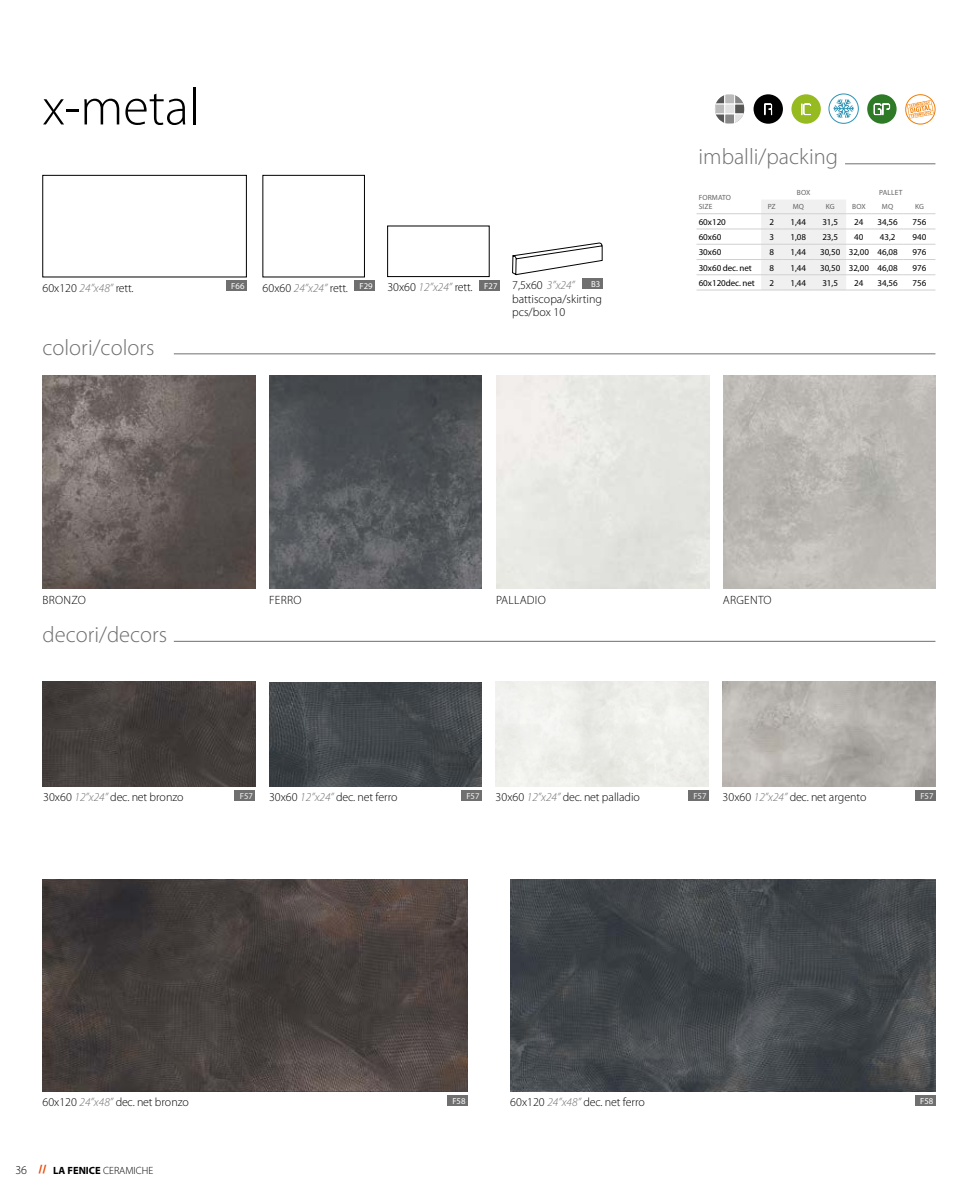
<style>
.page{position:relative;width:978px;height:1191px;background:#fff}
.page>*{position:absolute;margin:0;border:0;box-sizing:border-box;transform-origin:0 0}
.t1{font:300 52.5px "Myriad Pro";color:#000}
.t2{font:300 22.5px "Myriad Pro";color:#706f6f}
.t3{font:300 12px/11.9px "Myriad Pro";color:#000}
.t4{font:300 12px "Myriad Pro";letter-spacing:.02em;color:#000}
.t5{font:300 10.5px "Myriad Pro";color:#000}
.t6{font:9px "Myriad Pro";color:#000}
.t7{font:8.7px "Myriad Pro";color:#f0f0f0}
.t8{font:8.7px "Myriad Pro";color:#fff}
.t9{font:7.5px/9px "Myriad Pro";letter-spacing:.02em;color:#646363}
.s1{font-style:italic;color:#706f6f}
.s2{font-size:12px}
.s3{font-weight:900;font-size:12px;color:#e94e0f}
.s4{font-weight:700}
</style>
<div class="page">
<div style="left:688px;top:790px;width:21px;height:10px;background:#706f6f"></div>
<div style="left:915px;top:790px;width:21px;height:10px;background:#706f6f"></div>
<div style="left:915px;top:776px;width:21px;height:11px;background:#9e9b96"></div>
<img style="left:723px;top:682px;width:213px;height:104px">
<div style="left:461px;top:790px;width:21px;height:10px;background:#706f6f"></div>
<img style="left:269px;top:682px;width:213px;height:105px">
<div style="left:235px;top:790px;width:20px;height:10px;background:#706f6f"></div>
<img style="left:43px;top:682px;width:212px;height:104px">
<hr style="left:845px;top:163px;width:90px;height:1px;background:#706f6f">
<hr style="left:697px;top:213px;width:64px;height:1px;background:#d0d0d0">
<hr style="left:872px;top:213px;width:32px;height:1px;background:#d0d0d0">
<hr style="left:904px;top:213px;width:31px;height:1px;background:#d0d0d0">
<hr style="left:697px;top:229px;width:64px;height:1px;background:#d0d0d0">
<hr style="left:872px;top:229px;width:32px;height:1px;background:#d0d0d0">
<hr style="left:904px;top:229px;width:31px;height:1px;background:#d0d0d0">
<hr style="left:697px;top:244px;width:64px;height:1px;background:#d0d0d0">
<hr style="left:872px;top:244px;width:32px;height:1px;background:#d0d0d0">
<hr style="left:904px;top:244px;width:31px;height:1px;background:#d0d0d0">
<hr style="left:697px;top:259px;width:64px;height:1px;background:#d0d0d0">
<hr style="left:872px;top:259px;width:32px;height:1px;background:#d0d0d0">
<hr style="left:904px;top:259px;width:31px;height:1px;background:#d0d0d0">
<hr style="left:697px;top:274px;width:64px;height:1px;background:#d0d0d0">
<hr style="left:872px;top:274px;width:32px;height:1px;background:#d0d0d0">
<hr style="left:904px;top:274px;width:31px;height:1px;background:#d0d0d0">
<hr style="left:697px;top:290px;width:64px;height:1px;background:#d0d0d0">
<svg style="left:761px;top:200px;width:111px;height:91px"></svg>
<hr style="left:872px;top:290px;width:32px;height:1px;background:#d0d0d0">
<hr style="left:904px;top:290px;width:31px;height:1px;background:#d0d0d0">
<hr style="left:174px;top:353px;width:761px;height:1px;background:#706f6f">
<hr style="left:174px;top:641px;width:761px;height:1px;background:#706f6f">
<svg style="left:829px;top:94px;width:29px;height:29px"></svg>
<svg style="left:833px;top:99px;width:21px;height:19px"></svg>
<div style="left:829px;top:94px;width:30px;height:30px;border:1px solid #2992b5;border-radius:50%"></div>
<div style="left:867px;top:94px;width:30px;height:30px;background:#2e7a27;border-radius:50%"></div>
<svg style="left:873px;top:103px;width:18px;height:13px"></svg>
<svg style="left:906px;top:95px;width:29px;height:29px"></svg>
<svg style="left:907px;top:100px;width:27px;height:18px"></svg>
<div style="left:905px;top:94px;width:30px;height:30px;border:1px solid #ef7d00;border-radius:50%"></div>
<div style="left:754px;top:94px;width:29px;height:30px;background:#000;border-radius:50%"></div>
<svg style="left:764px;top:103px;width:9px;height:13px"></svg>
<div style="left:791px;top:94px;width:30px;height:30px;background:#95bb20;border-radius:50%"></div>
<svg style="left:801px;top:103px;width:11px;height:13px"></svg>
<svg style="left:716px;top:95px;width:9px;height:9px"></svg>
<div style="left:725px;top:94px;width:10px;height:10px;background:#bababa;border:1px solid #fff"></div>
<svg style="left:735px;top:95px;width:9px;height:9px"></svg>
<div style="left:715px;top:104px;width:10px;height:10px;background:#bababa;border:1px solid #fff"></div>
<div style="left:725px;top:104px;width:10px;height:10px;background:#e1e1e1;border:1px solid #fff"></div>
<div style="left:735px;top:104px;width:9px;height:10px;background:#575756"></div>
<svg style="left:716px;top:114px;width:9px;height:9px"></svg>
<div style="left:725px;top:114px;width:10px;height:10px;background:#878787;border:1px solid #fff"></div>
<svg style="left:735px;top:114px;width:9px;height:9px"></svg>
<div style="left:43px;top:175px;width:204px;height:102px;border:1px solid #000"></div>
<div style="left:226px;top:280px;width:21px;height:11px;background:#706f6f"></div>
<div style="left:263px;top:175px;width:102px;height:102px;border:1px solid #000"></div>
<div style="left:354px;top:280px;width:21px;height:11px;background:#706f6f"></div>
<div style="left:387px;top:226px;width:102px;height:51px;border:1px solid #000"></div>
<div style="left:479px;top:280px;width:21px;height:11px;background:#706f6f"></div>
<svg style="left:512px;top:243px;width:91px;height:32px"></svg>
<div style="left:582px;top:278px;width:20px;height:11px;background:#706f6f"></div>
<div style="left:447px;top:1095px;width:21px;height:10px;background:#706f6f"></div>
<div style="left:915px;top:1095px;width:20px;height:10px;background:#706f6f"></div>
<img style="left:42px;top:879px;width:426px;height:212px">
<img style="left:510px;top:879px;width:425px;height:212px">
<img style="left:723px;top:376px;width:213px;height:212px">
<img style="left:42px;top:376px;width:213px;height:212px">
<img style="left:269px;top:376px;width:213px;height:212px">
<h1 class="t1" style="left:43px;top:75px;width:159px">x-metal</h1>
<p class="t3" style="left:43px;top:281px;width:93px">60x120 <span class="s1">24”x48”</span> rett.</p>
<p class="t8" style="left:231px;top:281px;width:15px">F66</p>
<p class="t3" style="left:512px;top:281px;width:91px;text-indent:-250px">60x60 <span class="s1">24”x24”</span> rett. <sup>F29</sup> 30x60 <span class="s1">12”x24”</span> rett. <sup>F27</sup> 7,5x60 <span class="s1">3”x24” </span>battiscopa/skirting</p>
<p class="t3" style="left:512px;top:306px;width:55px">pcs/box 10</p>
<p class="t8" style="left:591px;top:279px;width:11px">B3</p>
<h2 class="t2" style="left:43px;top:333px;width:113px">colori/colors</h2>
<h2 class="t2" style="left:699px;top:143px;width:141px">imballi/packing</h2>
<p class="t9" style="left:699px;top:194px;width:34px">FORMATO<br>SIZE</p>
<p class="t9" style="left:797px;top:188px;width:15px">BOX</p>
<p class="t9" style="left:879px;top:188px;width:25px">PALLET</p>
<p class="t9" style="left:768px;top:203px;width:10px">PZ</p>
<p class="t9" style="left:793px;top:203px;width:13px">MQ</p>
<p class="t9" style="left:826px;top:203px;width:10px">KG</p>
<p class="t9" style="left:852px;top:203px;width:15px">BOX</p>
<p class="t9" style="left:882px;top:203px;width:13px">MQ</p>
<p class="t9" style="left:915px;top:203px;width:10px">KG</p>
<p class="t6" style="left:699px;top:217px;width:29px">60x120</p>
<p class="t6" style="left:769px;top:217px;width:6px">2</p>
<p class="t6" style="left:790px;top:217px;width:17px">1,44</p>
<p class="t6" style="left:822px;top:217px;width:17px">31,5</p>
<p class="t6" style="left:854px;top:217px;width:11px">24</p>
<p class="t6" style="left:877px;top:217px;width:22px">34,56</p>
<p class="t6" style="left:913px;top:217px;width:15px">756</p>
<p class="t6" style="left:699px;top:232px;width:24px">60x60</p>
<p class="t6" style="left:769px;top:232px;width:6px">3</p>
<p class="t6" style="left:790px;top:232px;width:17px">1,08</p>
<p class="t6" style="left:822px;top:232px;width:17px">23,5</p>
<p class="t6" style="left:854px;top:232px;width:11px">40</p>
<p class="t6" style="left:880px;top:232px;width:17px">43,2</p>
<p class="t6" style="left:913px;top:232px;width:15px">940</p>
<p class="t6" style="left:699px;top:247px;width:24px">30x60</p>
<p class="t6" style="left:769px;top:247px;width:6px">8</p>
<p class="t6" style="left:790px;top:247px;width:17px">1,44</p>
<p class="t6" style="left:820px;top:247px;width:79px">30,50 32,00 46,08</p>
<p class="t6" style="left:913px;top:247px;width:15px">976</p>
<p class="t6" style="left:699px;top:262px;width:55px">30x60 dec. net</p>
<p class="t6" style="left:769px;top:262px;width:6px">8</p>
<p class="t6" style="left:790px;top:262px;width:17px">1,44</p>
<p class="t6" style="left:820px;top:262px;width:79px">30,50 32,00 46,08</p>
<p class="t6" style="left:913px;top:262px;width:15px">976</p>
<p class="t6" style="left:699px;top:278px;width:58px">60x120dec. net</p>
<p class="t6" style="left:769px;top:278px;width:6px">2</p>
<p class="t6" style="left:790px;top:278px;width:17px">1,44</p>
<p class="t6" style="left:822px;top:278px;width:17px">31,5</p>
<p class="t6" style="left:854px;top:278px;width:11px">24</p>
<p class="t6" style="left:877px;top:278px;width:22px">34,56</p>
<p class="t6" style="left:913px;top:278px;width:15px">756</p>
<p class="t3" style="left:43px;top:594px;width:45px">BRONZO</p>
<p class="t3" style="left:269px;top:594px;width:34px">FERRO</p>
<p class="t4" style="left:496px;top:592px;width:51px">PALLADIO</p>
<p class="t4" style="left:723px;top:592px;width:50px">ARGENTO</p>
<h2 class="t2" style="left:43px;top:621px;width:126px">decori/decors</h2>
<p class="t3" style="left:43px;top:791px;width:142px">30x60 <span class="s1">12”x24”</span> dec. net bronzo</p>
<p class="t7" style="left:240px;top:791px;width:15px">F57</p>
<p class="t3" style="left:269px;top:791px;width:130px">30x60 <span class="s1">12”x24”</span> dec. net ferro</p>
<p class="t7" style="left:466px;top:791px;width:15px">F57</p>
<p class="t3" style="left:496px;top:791px;width:146px">30x60 <span class="s1">12”x24”</span> dec. net palladio</p>
<p class="t7" style="left:693px;top:791px;width:15px">F57</p>
<p class="t3" style="left:723px;top:791px;width:145px">30x60 <span class="s1">12”x24”</span> dec. net argento</p>
<p class="t7" style="left:920px;top:791px;width:15px">F57</p>
<p class="t3" style="left:42px;top:1095px;width:148px">60x120 <span class="s1">24”x48”</span> dec. net bronzo</p>
<p class="t8" style="left:452px;top:1096px;width:15px">F58</p>
<p class="t3" style="left:510px;top:1095px;width:136px">60x120 <span class="s1">24”x48”</span> dec. net ferro</p>
<p class="t8" style="left:920px;top:1096px;width:15px">F58</p>
<p class="t5" style="left:15px;top:1163px;width:139px"><span class="s2">36</span> <span class="s3">//</span> <span class="s4">LA FENICE</span> CERAMICHE</p>
</div>
